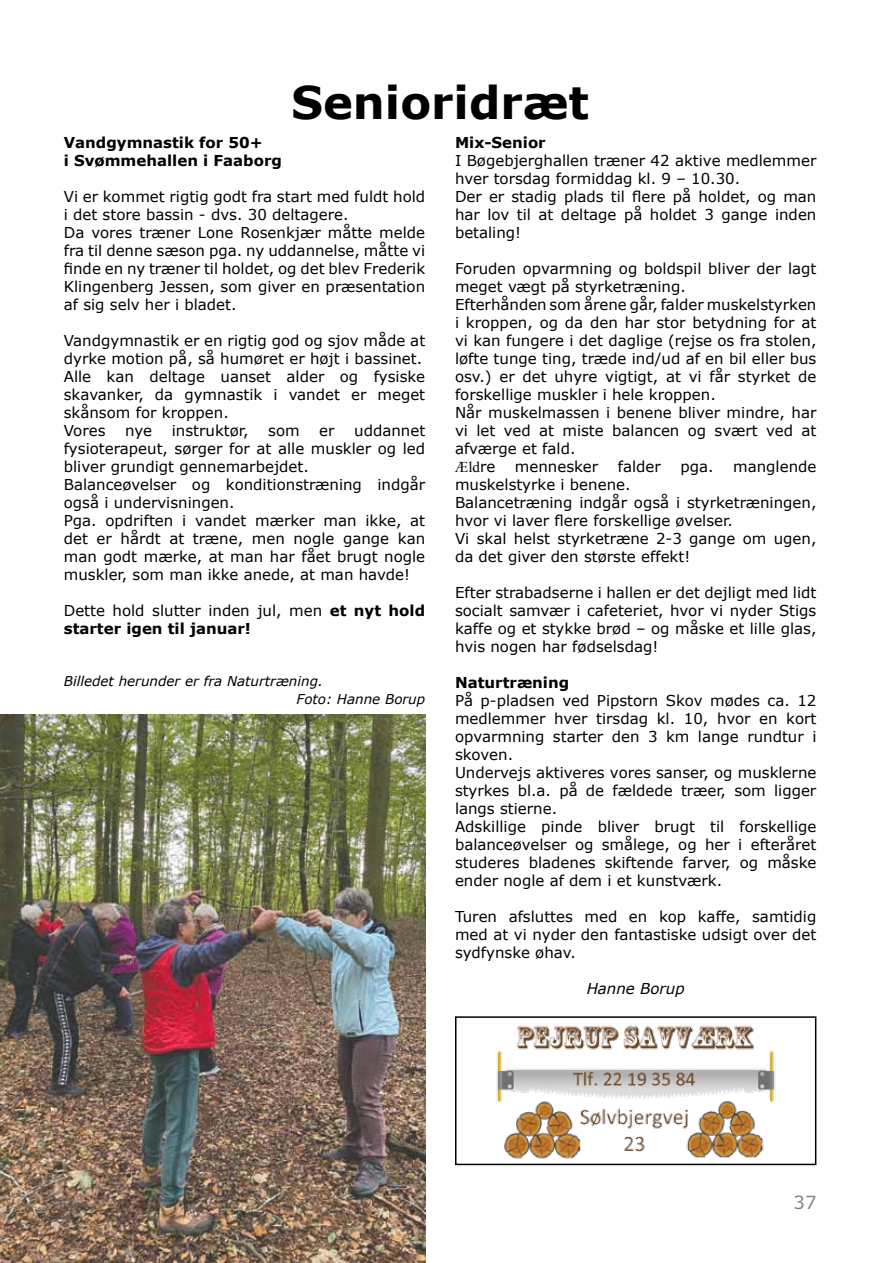
<style>
.page{position:relative;width:893px;height:1263px;background:#fff}
.page>*{position:absolute;margin:0;border:0;box-sizing:border-box;transform-origin:0 0}
.t1{font:700 45px "Verdana";color:#000}
.t2{font:18px "Verdana";color:#808285}
.t3{font:15px/18px "Verdana";color:#000}
.t4{font:700 15px/18px "Verdana";color:#000}
.t5{font:italic 15px "Verdana";color:#000}
.t6{font:15px "Times New Roman";color:#000}
.t7{font:italic 13.5px/18px "Verdana";color:#000}
.s1{font-weight:400}
.s2{font-family:"Verdana"}
</style>
<div class="page">
<img style="left:0;top:714px;width:425px;height:549px">
<img style="left:496px;top:1025px;width:280px;height:134px">
<div style="left:455px;top:1016px;width:361px;height:149px;border:2px solid #000"></div>
<h1 class="t1" style="left:291px;top:71px;width:300px">Senioridræt</h1>
<p class="t4" style="left:64px;top:133px;width:220px">Vandgymnastik for 50+<br>i Svømmehallen i Faaborg</p>
<p class="t3" style="left:64px;top:187px;width:363px">Vi er kommet rigtig godt fra start med fuldt hold i det store bassin - dvs. 30 deltagere.<br>Da vores træner Lone Rosenkjær måtte melde fra til denne sæson pga. ny uddannelse, måtte vi finde en ny træner til holdet, og det blev Frederik Klingenberg Jessen, som giver en præsentation af sig selv her i bladet.</p>
<p class="t3" style="left:64px;top:331px;width:363px">Vandgymnastik er en rigtig god og sjov måde at dyrke motion på, så humøret er højt i bassinet.<br>Alle kan deltage uanset alder og fysiske skavanker, da gymnastik i vandet er meget skånsom for kroppen.<br>Vores</p>
<p class="t3" style="left:64px;top:421px;width:363px;text-indent:290px">uddannet fysioterapeut, sørger for at alle muskler og led bliver grundigt gennemarbejdet.<br>Balanceøvelser og konditionstræning indgår også i undervisningen.<br>Pga. opdriften i vandet mærker man ikke, at det er hårdt at træne, men nogle gange kan man godt mærke, at man har fået brugt nogle muskler, som man ikke anede, at man havde!</p>
<p class="t4" style="left:64px;top:601px;width:363px"><span class="s1">Dette hold slutter inden jul, men</span> et nyt hold starter igen til januar!</p>
<p class="t7" style="left:297px;top:672px;width:130px;text-indent:-233px">Billedet herunder er fra Naturtræning.<br>Foto: Hanne Borup</p>
<p class="t3" style="left:125px;top:421px;width:29px">nye</p>
<p class="t3" style="left:172px;top:421px;width:78px">instruktør,</p>
<p class="t3" style="left:268px;top:421px;width:33px">som</p>
<p class="t3" style="left:319px;top:421px;width:17px">er</p>
<p class="t4" style="left:455px;top:133px;width:92px">Mix-Senior</p>
<p class="t3" style="left:455px;top:151px;width:363px">I Bøgebjerghallen træner 42 aktive medlemmer hver torsdag formiddag kl. 9 – 10.30.<br>Der er stadig plads til flere på holdet, og man har lov til at deltage på holdet 3 gange inden betaling!</p>
<p class="t3" style="left:455px;top:259px;width:363px">Foruden opvarmning og boldspil bliver der lagt meget vægt på styrketræning.<br>Efterhånden som årene går, falder muskelstyrken i kroppen, og da den har stor betydning for at vi kan fungere i det daglige (rejse os fra stolen, løfte tunge ting, træde ind/ud af en bil eller bus osv.) er det uhyre vigtigt, at vi får styrket de forskellige muskler i hele kroppen.<br>Når muskelmassen i benene bliver mindre, har vi let ved at miste balancen og svært ved at afværge et fald.</p>
<p class="t6" style="left:455px;top:456px;width:42px">Æld<span class="s2">re</span></p>
<p class="t3" style="left:515px;top:457px;width:85px">mennesker</p>
<p class="t3" style="left:618px;top:457px;width:45px">falder</p>
<p class="t3" style="left:680px;top:457px;width:35px">pga.</p>
<p class="t3" style="left:733px;top:457px;width:85px">manglende</p>
<p class="t3" style="left:455px;top:475px;width:363px">muskelstyrke i benene.<br>Balancetræning indgår også i styrketræningen, hvor vi laver flere forskellige øvelser.<br>Vi skal helst styrketræne 2-3 gange om ugen, da det giver den største effekt!</p>
<p class="t3" style="left:455px;top:583px;width:363px;text-align:justify">Efter strabadserne i hallen er det dejligt med lidt socialt samvær i cafeteriet, hvor vi nyder Stigs kaffe og et stykke brød – og måske et lille glas, hvis nogen har fødselsdag!</p>
<p class="t4" style="left:455px;top:673px;width:116px">Naturtræning</p>
<p class="t3" style="left:455px;top:691px;width:363px">På p-pladsen ved Pipstorn Skov mødes ca. 12 medlemmer hver tirsdag kl. 10, hvor en kort opvarmning starter den 3 km lange rundtur i skoven.<br>Undervejs aktiveres vores sanser, og musklerne styrkes bl.a. på de fældede træer, som ligger langs stierne.<br>Adskillige pinde bliver brugt til forskellige balanceøvelser og smålege, og her i efteråret studeres bladenes skiftende farver, og måske ender nogle af dem i et kunstværk.</p>
<p class="t3" style="left:455px;top:907px;width:363px;text-align:justify">Turen afsluttes med en kop kaffe, samtidig med at vi nyder den fantastiske udsigt over det sydfynske øhav.</p>
<p class="t5" style="left:587px;top:978px;width:100px">Hanne Borup</p>
<p class="t2" style="left:793px;top:1190px;width:24px">37</p>
</div>
